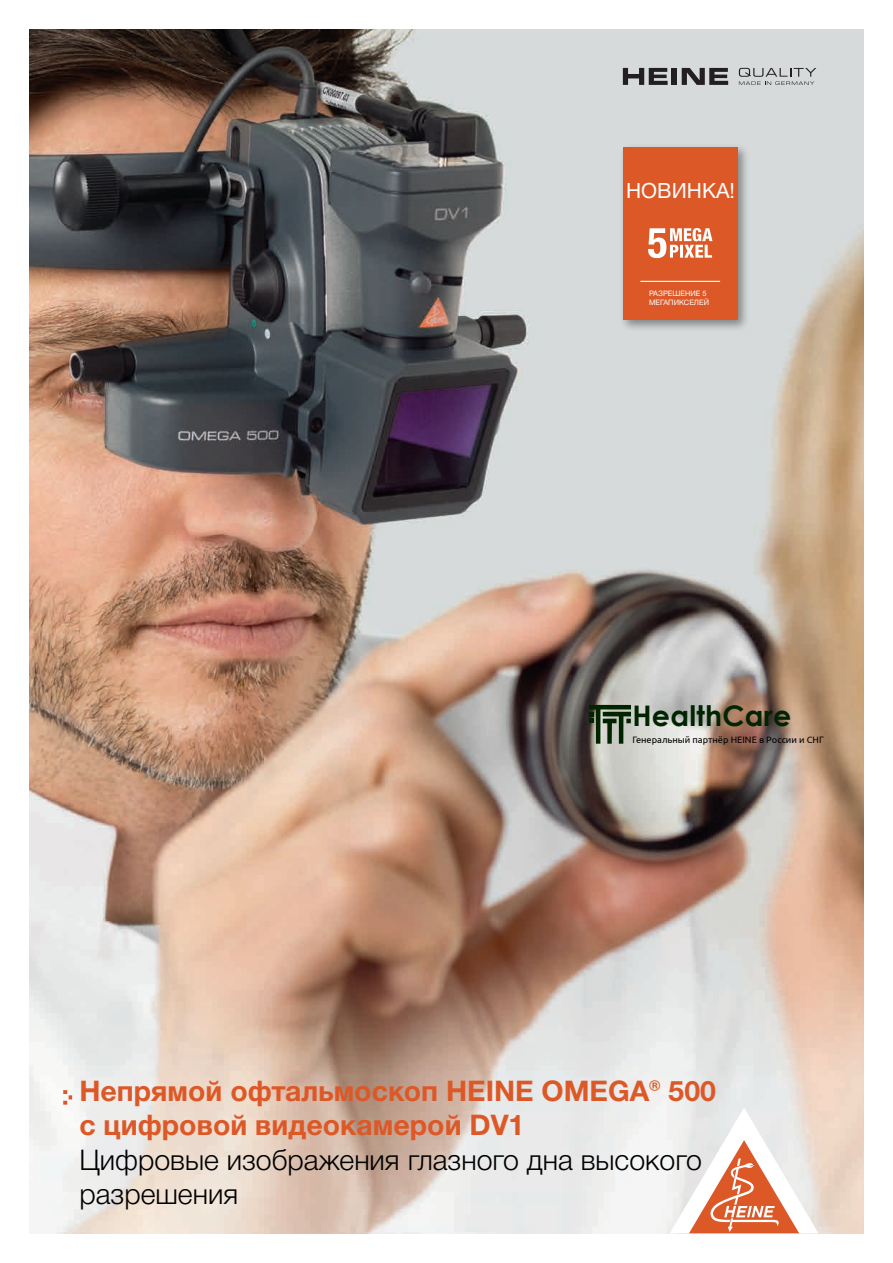
<style>
.page{position:relative;width:893px;height:1263px;background:#fff}
.page>*{position:absolute;margin:0;border:0;box-sizing:border-box;transform-origin:0 0}
.t1{font:700 28.5px "Helvetica Neue Cyr";color:#dd5827}
.t2{font:300 28.5px/34.2px "Helvetica Neue Cyr";color:#000}
.t3{font:700 28.35px "Century Gothic";letter-spacing:.01em;color:#002400}
.t4{font:21px "Helvetica Neue Cyr";color:#fff}
.t5{font:9.3px "Ubuntu";color:#000}
.t6{font:7.5px/9px "Helvetica Neue Cyr";color:#fff}
</style>
<div class="page">
<img style="left:30px;top:30px;width:833px;height:1203px">
<svg style="left:670px;top:1107px;width:148px;height:126px"></svg>
<svg style="left:623px;top:68px;width:45px;height:17px"></svg>
<div style="left:672px;top:68px;width:5px;height:17px;background:#231f20"></div>
<svg style="left:682px;top:68px;width:46px;height:17px"></svg>
<svg style="left:739px;top:68px;width:77px;height:17px"></svg>
<div style="left:619px;top:143px;width:131px;height:189px;background:#231f20;opacity:.45"></div>
<div style="left:623px;top:147px;width:114px;height:173px;background:#dd5827"></div>
<hr style="left:640px;top:281px;width:80px;height:1px;background:#fff">
<svg style="left:648px;top:228px;width:64px;height:30px"></svg>
<svg style="left:63px;top:1090px;width:9px;height:14px"></svg>
<svg style="left:589px;top:705px;width:42px;height:39px;background:#5e6f59"></svg>
<p class="t4" style="left:626px;top:179px;width:110px">НОВИНКА!</p>
<p class="t6" style="left:649px;top:288px;width:62px">РАЗРЕШЕНИЕ 5<br>МЕГАПИКСЕЛЕЙ</p>
<p class="t3" style="left:632px;top:694px;width:160px">HealthCare</p>
<p class="t5" style="left:632px;top:734px;width:193px">Генеральный партнёр HEINE в России и СНГ</p>
<p class="t1" style="left:79px;top:1075px;width:638px">Непрямой офтальмоскоп HEINE OMEGA® 500</p>
<p class="t1" style="left:79px;top:1109px;width:447px">с цифровой видеокамерой DV1</p>
<p class="t2" style="left:79px;top:1143px;width:624px">Цифровые изображения глазного дна высокого разрешения</p>
</div>
